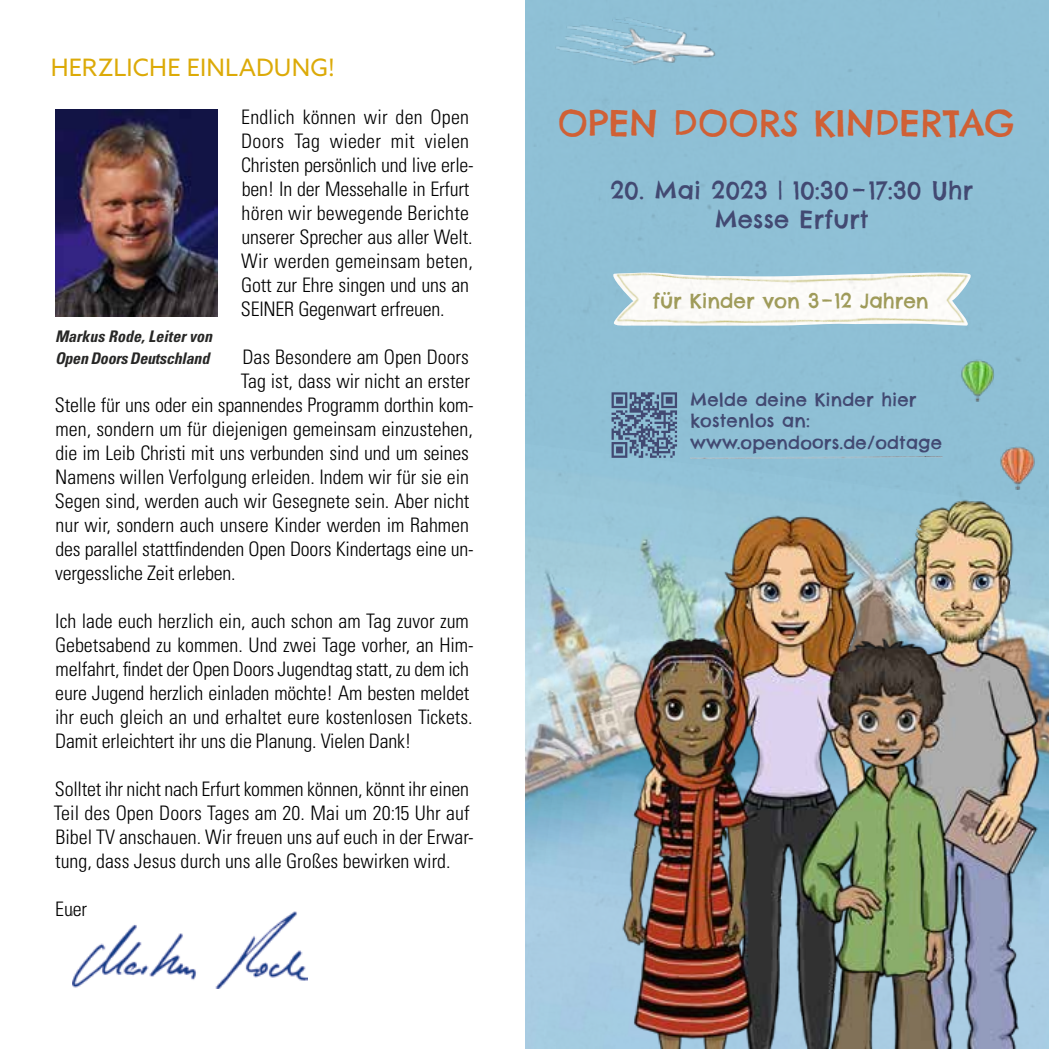
<style>
.page{position:relative;width:1049px;height:1049px;background:#fff}
.page>*{position:absolute;margin:0;border:0;box-sizing:border-box;transform-origin:0 0}
.t1{font:35.6px "Chelsea Market Pro";letter-spacing:.01em;color:#d06035}
.t2{font:24px/28.8px "Chelsea Market Pro";letter-spacing:.01em;color:#424972;text-align:center}
.t3{font:24px "Azo Sans";letter-spacing:.01em;color:#dcaa08}
.t4{font:300 condensed 20px/24px "Univers LT Std";color:#000}
.t5{font:20px "Chelsea Market Pro";color:#9f9b5a}
.t6{font:17.8px/21.4px "Chelsea Market Pro";letter-spacing:.01em;color:#424972}
.t7{font:italic 700 condensed 16px/22px "Univers LT Pro";letter-spacing:-.015em;color:#272726}
</style>
<div class="page">
<svg style="left:602px;top:257px;width:340px;height:92px"></svg>
<img style="left:525px;top:488px;width:524px;height:561px">
<img style="left:551px;top:16px;width:217px;height:54px">
<img style="left:942px;top:256px;width:107px;height:250px">
<svg style="left:610px;top:391px;width:68px;height:68px;background:#6986a5"></svg>
<img style="left:72px;top:911px;width:235px;height:78px">
<img style="left:55px;top:110px;width:163px;height:206px">
<p class="t3" style="left:51px;top:52px;width:286px">HERZLICHE EINLADUNG!</p>
<p class="t4" style="left:241px;top:105px;width:234px">Endlich können wir den Open<br>Doors Tag wieder mit vielen<br>Christen persönlich und live erle&shy;ben! In der Messehalle in Erfurt hören wir bewegende Berichte unserer Sprecher aus aller Welt.<br>Wir werden gemeinsam beten,<br>Gott zur Ehre singen und uns an<br>SEINER Gegenwart erfreuen.</p>
<p class="t4" style="left:242px;top:345px;width:228px">Das Besondere am Open Doors</p>
<p class="t4" style="left:241px;top:369px;width:231px">Tag ist, dass wir nicht an erster</p>
<p class="t4" style="left:55px;top:393px;width:420px">Stelle für uns oder ein spannendes Programm dorthin kom-</p>
<p class="t4" style="left:56px;top:417px;width:419px">men, sondern um für diejenigen gemeinsam einzustehen,</p>
<p class="t4" style="left:55px;top:441px;width:415px">die im Leib Christi mit uns verbunden sind und um seines</p>
<p class="t4" style="left:55px;top:465px;width:415px">Namens willen Verfolgung erleiden. Indem wir für sie ein</p>
<p class="t4" style="left:55px;top:489px;width:416px">Segen sind, werden auch wir Gesegnete sein. Aber nicht</p>
<p class="t4" style="left:56px;top:513px;width:415px">nur wir, sondern auch unsere Kinder werden im Rahmen</p>
<p class="t4" style="left:55px;top:537px;width:420px">des parallel stattfindenden Open Doors Kindertags eine un-</p>
<p class="t4" style="left:55px;top:561px;width:182px">vergessliche Zeit erleben.</p>
<p class="t4" style="left:55px;top:609px;width:420px">Ich lade euch herzlich ein, auch schon am Tag zuvor zum Gebetsabend zu kommen. Und zwei Tage vorher, an Him&shy;melfahrt, findet der Open Doors Jugendtag statt, zu dem ich eure Jugend herzlich einladen möchte! Am besten meldet ihr euch gleich an und erhaltet eure kostenlosen Tickets.<br>Damit erleichtert ihr uns die Planung. Vielen Dank!</p>
<p class="t4" style="left:54px;top:777px;width:422px">Solltet ihr nicht nach Erfurt kommen können, könnt ihr einen Teil des Open Doors Tages am 20. Mai um 20:15 Uhr auf Bibel TV anschauen. Wir freuen uns auf euch in der Erwar&shy;tung, dass Jesus durch uns alle Großes bewirken wird.</p>
<p class="t4" style="left:55px;top:897px;width:33px">Euer</p>
<p class="t7" style="left:55px;top:325px;width:159px">Markus Rode, Leiter von<br>Open Doors Deutschland</p>
<h1 class="t1" style="left:558px;top:100px;width:458px">OPEN DOORS KINDERTAG</h1>
<p class="t2" style="left:610px;top:177px;width:364px">20. Mai 2023 | 10:30– 17:30 Uhr<br>Messe Erfurt</p>
<p class="t5" style="left:653px;top:288px;width:277px">für Kinder von 3–12 Jahren</p>
<p class="t6" style="left:690px;top:389px;width:253px">Melde deine Kinder hier kostenlos an: www.opendoors.de/odtage</p>
</div>
